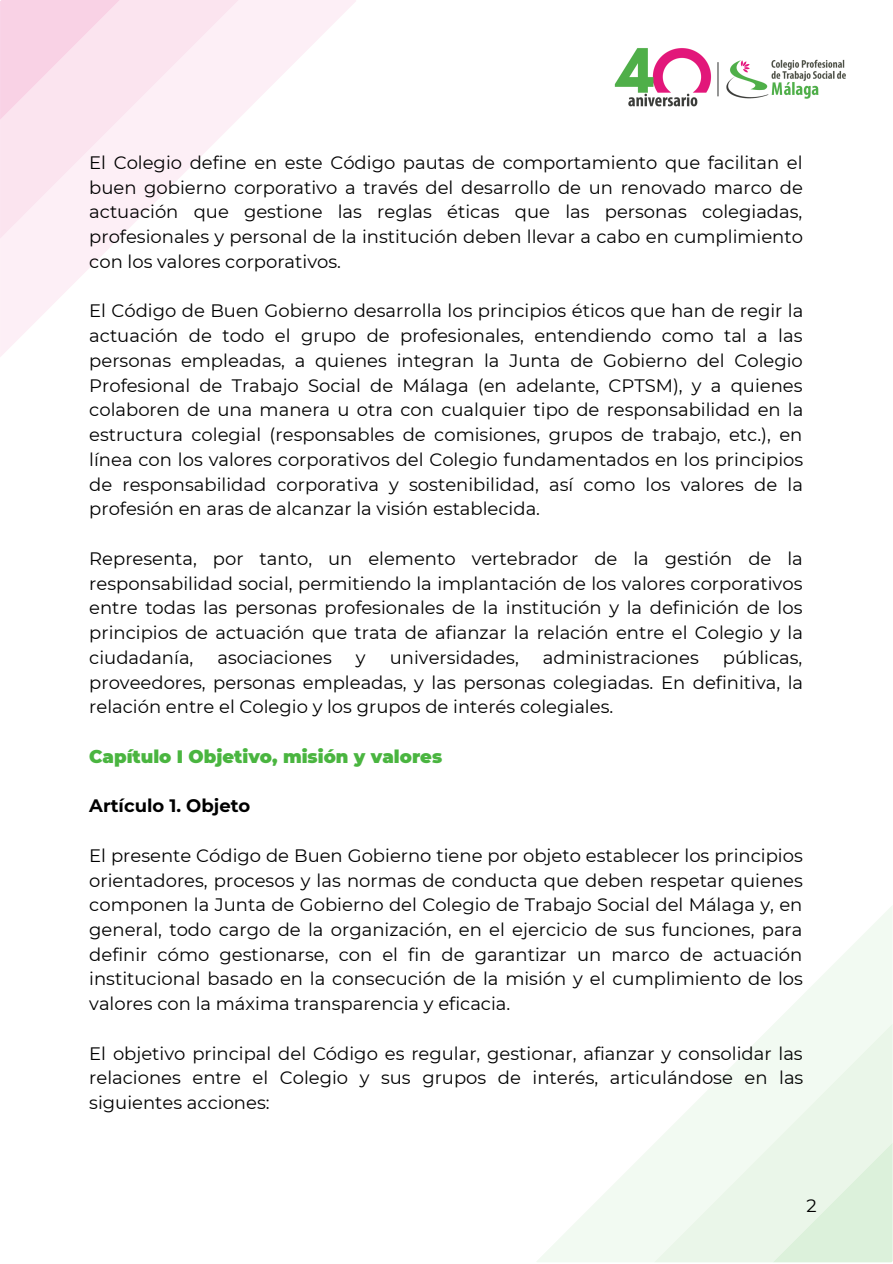
<style>
.page{position:relative;width:893px;height:1264px;background:#fff}
.page>*{position:absolute;margin:0;border:0;box-sizing:border-box;transform-origin:0 0}
.t1{font:18px/24.8px "Montserrat";color:#000;text-align:justify}
.t2{font:900 18px "Montserrat";color:#4ab540}
.t3{font:700 18px "Montserrat";color:#000}
</style>
<div class="page">
<svg style="left:0;top:0;width:356px;height:357px"></svg>
<svg style="left:0;top:0;width:239px;height:239px;fill:#fdeff6"></svg>
<svg style="left:0;top:0;width:120px;height:120px;background:#f9dae9"></svg>
<svg style="left:537px;top:906px;width:355px;height:356px"></svg>
<svg style="left:654px;top:1023px;width:238px;height:239px;fill:#f2faf2"></svg>
<svg style="left:772px;top:1142px;width:120px;height:120px;background:#e3f3e2"></svg>
<img style="left:614px;top:48px;width:232px;height:59px">
<p class="t1" style="left:89px;top:150px;width:715px">El Colegio define en este Código pautas de comportamiento que facilitan el buen gobierno corporativo a través del desarrollo de un renovado marco de actuación que gestione las reglas éticas que las personas colegiadas, profesionales y personal de la institución deben llevar a cabo en cumplimiento con los valores corporativos.</p>
<p class="t1" style="left:89px;top:298px;width:715px">El Código de Buen Gobierno desarrolla los principios éticos que han de regir la actuación de todo el grupo de profesionales, entendiendo como tal a las personas empleadas, a quienes integran la Junta de Gobierno del Colegio Profesional de Trabajo Social de Málaga (en adelante, CPTSM), y a quienes colaboren de una manera u otra con cualquier tipo de responsabilidad en la estructura colegial (responsables de comisiones, grupos de trabajo, etc.), en línea con los valores corporativos del Colegio fundamentados en los principios de responsabilidad corporativa y sostenibilidad, así como los valores de la profesión en aras de alcanzar la visión establecida.</p>
<p class="t1" style="left:89px;top:546px;width:715px">Representa, por tanto, un elemento vertebrador de la gestión de la responsabilidad social, permitiendo la implantación de los valores corporativos entre todas las personas profesionales de la institución y la definición de los principios de actuación que trata de afianzar la relación entre el Colegio y la ciudadanía,</p>
<p class="t1" style="left:89px;top:645px;width:715px;text-indent:633px">públicas, proveedores, personas empleadas, y las personas colegiadas. En definitiva, la relación entre el Colegio y los grupos de interés colegiales.</p>
<p class="t2" style="left:89px;top:745px;width:354px">Capítulo I Objetivo, misión y valores</p>
<p class="t3" style="left:89px;top:794px;width:162px">Artículo 1. Objeto</p>
<p class="t1" style="left:89px;top:843px;width:715px">El presente Código de Buen Gobierno tiene por objeto establecer los principios orientadores, procesos y las normas de conducta que deben respetar quienes componen la Junta de Gobierno del Colegio de Trabajo Social del Málaga y, en general, todo cargo de la organización, en el ejercicio de sus funciones, para definir cómo gestionarse, con el fin de garantizar un marco de actuación institucional basado en la consecución de la misión y el cumplimiento de los valores con la máxima transparencia y eficacia.</p>
<p class="t1" style="left:89px;top:1040px;width:715px">El objetivo principal del Código es regular, gestionar, afianzar y consolidar las relaciones entre el Colegio y sus grupos de interés, articulándose en las siguientes acciones:</p>
<p class="t1" style="left:217px;top:645px;width:116px">asociaciones</p>
<p class="t1" style="left:356px;top:645px;width:11px">y</p>
<p class="t1" style="left:390px;top:645px;width:131px">universidades,</p>
<p class="t1" style="left:543px;top:645px;width:157px">administraciones</p>
<p class="t1" style="left:806px;top:1193px;width:12px">2</p>
</div>
